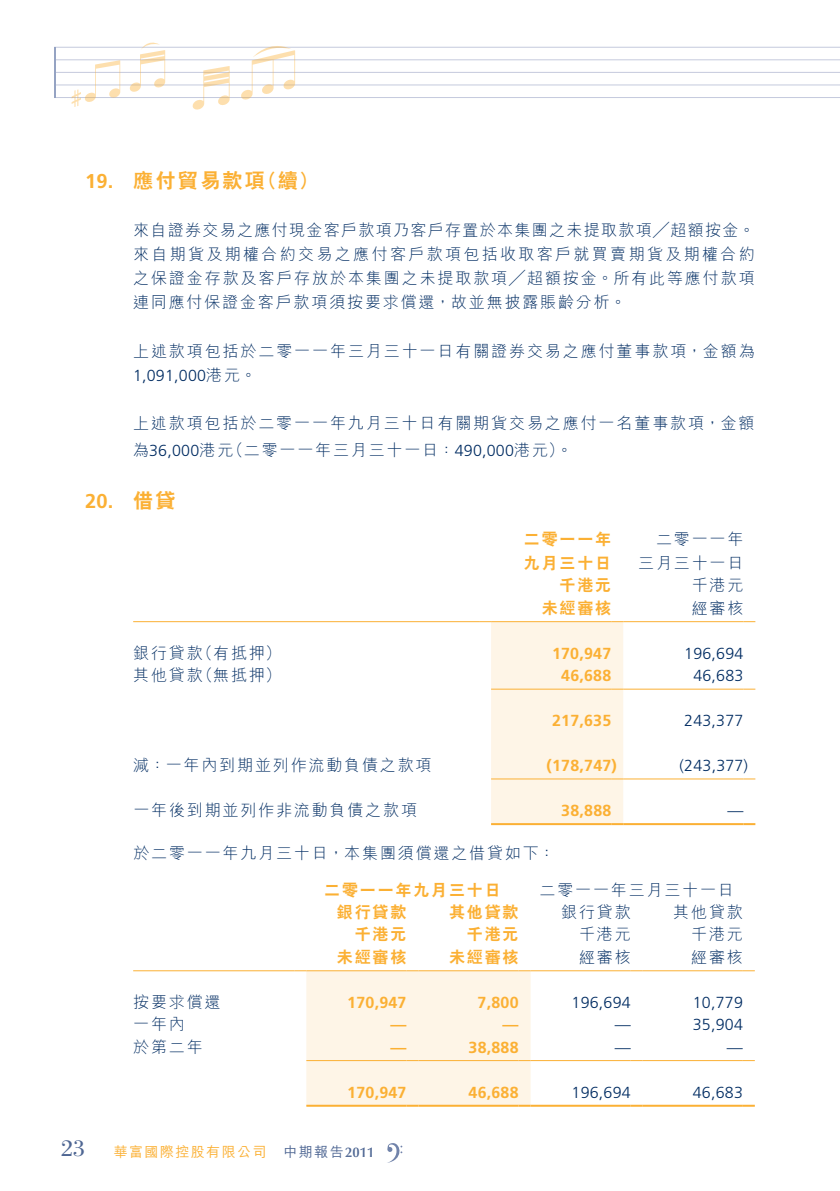
<style>
.page{position:relative;width:840px;height:1191px;background:#fff}
.page>*{position:absolute;margin:0;border:0;box-sizing:border-box;transform-origin:0 0}
.t1{font:24px "Bodoni Std";color:#4e6693}
.t2{font:800 20px "C Hei 2 HK";letter-spacing:.115em;color:#fbb034}
.t3{font:700 20px "Frutiger LT Std";color:#fbb034}
.t4{font:300 16px/24px "M Hei HK";letter-spacing:.115em;color:#002c62;text-align:justify}
.t5{font:300 16px "Frutiger LT Std";letter-spacing:.015em;color:#002c62}
.t6{font:700 16px "Frutiger LT Std";letter-spacing:.015em;color:#fbb034}
.t7{font:800 16px/24px "C Hei 2 HK";letter-spacing:.115em;color:#fbb034}
.t8{font:500 14px "M Hei HK";letter-spacing:.1em;color:#fbb034}
.t9{font:500 14px "M Hei HK";color:#4e6693}
.s1{font-family:"M Hei HK"}
.s2{font-family:"Frutiger LT Std"}
.s3{font-family:"Optima LT Std";font-weight:600}
</style>
<div class="page">
<hr style="left:54px;top:47px;width:785px;height:1px;background:#c5cadd">
<hr style="left:54px;top:59px;width:785px;height:1px;background:#c5cadd">
<hr style="left:54px;top:72px;width:785px;height:1px;background:#c5cadd">
<hr style="left:54px;top:85px;width:785px;height:1px;background:#c5cadd">
<hr style="left:54px;top:97px;width:785px;height:1px;background:#c5cadd">
<svg style="left:72px;top:60px;width:48px;height:47px"></svg>
<svg style="left:130px;top:43px;width:35px;height:49px"></svg>
<svg style="left:192px;top:66px;width:37px;height:44px"></svg>
<svg style="left:241px;top:46px;width:54px;height:54px"></svg>
<hr style="left:54px;top:47px;width:2px;height:51px;background:#95a3c3">
<svg style="left:387px;top:1143px;width:16px;height:20px"></svg>
<hr style="left:133px;top:621px;width:346px;height:1px;background:#fbb034">
<hr style="left:623px;top:621px;width:120px;height:1px;background:#fbb034">
<svg style="left:743px;top:621px;width:12px;height:1px"></svg>
<hr style="left:623px;top:688px;width:120px;height:1px;background:#fbb034">
<svg style="left:743px;top:688px;width:12px;height:1px"></svg>
<hr style="left:623px;top:778px;width:120px;height:1px;background:#fbb034">
<svg style="left:743px;top:778px;width:12px;height:1px"></svg>
<svg style="left:479px;top:621px;width:144px;height:204px;background:#fef4e5"></svg>
<hr style="left:623px;top:823px;width:120px;height:2px;background:#fbb034">
<svg style="left:743px;top:823px;width:12px;height:2px"></svg>
<hr style="left:133px;top:970px;width:161px;height:1px;background:#fbb034">
<hr style="left:530px;top:970px;width:100px;height:1px;background:#fbb034">
<svg style="left:630px;top:970px;width:12px;height:1px"></svg>
<hr style="left:642px;top:970px;width:100px;height:1px;background:#fbb034">
<svg style="left:742px;top:970px;width:12px;height:1px"></svg>
<hr style="left:530px;top:1060px;width:100px;height:1px;background:#fbb034">
<svg style="left:630px;top:1060px;width:12px;height:1px"></svg>
<hr style="left:642px;top:1060px;width:100px;height:1px;background:#fbb034">
<svg style="left:742px;top:1060px;width:12px;height:1px"></svg>
<svg style="left:294px;top:970px;width:236px;height:136px;background:#fdf3e4"></svg>
<hr style="left:530px;top:1104px;width:100px;height:2px;background:#fbb034">
<svg style="left:630px;top:1104px;width:12px;height:2px"></svg>
<hr style="left:642px;top:1104px;width:100px;height:2px;background:#fbb034">
<svg style="left:742px;top:1104px;width:12px;height:2px"></svg>
<p class="t3" style="left:85px;top:169px;width:30px">19.</p>
<p class="t3" style="left:85px;top:489px;width:30px">20.</p>
<p class="t2" style="left:133px;top:167px;width:133px">應付貿易款項</p>
<p class="t2" style="left:257px;top:167px;width:62px">（續(</p>
<p class="t4" style="left:133px;top:218px;width:623px">來自證券交易之應付現金客戶款項乃客戶存置於本集團之未提取款項╱超額按金。來自期貨及期權合約交易之應付客戶款項包括收取客戶就買賣期貨及期權合約之保證金存款及客戶存放於本集團之未提取款項╱超額按金。所有此等應付款項連同應付保證金客戶款項須按要求償還，故並無披露賬齡分析。</p>
<p class="t4" style="left:133px;top:338px;width:622px">上述款項包括於二零一一年三月三十一日有關證券交易之應付董事款項，金額為</p>
<p class="t5" style="left:133px;top:366px;width:125px">1,091,000<span class="s1">港元。</span></p>
<p class="t4" style="left:227px;top:408px;width:528px;line-height:27.6px;text-indent:-94px">上述款項包括於二零一一年九月三十日有關期貨交易之應付一名董事款項，金額（二零一一年三月三十一日：<span class="s2">490,000</span>港元。(</p>
<p class="t5" style="left:133px;top:441px;width:102px"><span class="s1">為</span>36,000<span class="s1">港元</span></p>
<p class="t2" style="left:133px;top:487px;width:44px">借貸</p>
<p class="t7" style="left:523px;top:527px;width:89px">二零一一年九月三十日</p>
<p class="t4" style="left:637px;top:526px;width:107px;text-align:right">二零一一年三月三十一日</p>
<p class="t4" style="left:691px;top:573px;width:53px">千港元</p>
<p class="t7" style="left:559px;top:573px;width:53px">千港元</p>
<p class="t7" style="left:541px;top:596px;width:71px">未經審核</p>
<p class="t4" style="left:691px;top:595px;width:53px">經審核</p>
<p class="t4" style="left:133px;top:640px;width:71px">銀行貸款</p>
<p class="t4" style="left:197px;top:640px;width:86px">（有抵押(</p>
<p class="t6" style="left:551px;top:644px;width:61px">170,947</p>
<p class="t5" style="left:683px;top:644px;width:61px">196,694</p>
<p class="t4" style="left:133px;top:662px;width:71px">其他貸款</p>
<p class="t4" style="left:197px;top:662px;width:86px">（無抵押(</p>
<p class="t6" style="left:561px;top:666px;width:52px">46,688</p>
<p class="t5" style="left:693px;top:666px;width:52px">46,683</p>
<p class="t6" style="left:551px;top:711px;width:61px">217,635</p>
<p class="t5" style="left:683px;top:711px;width:61px">243,377</p>
<p class="t4" style="left:133px;top:752px;width:299px">減：一年內到期並列作流動負債之款項</p>
<p class="t6" style="left:546px;top:756px;width:72px">)178,747(</p>
<p class="t5" style="left:679px;top:756px;width:70px">)243,377(</p>
<p class="t4" style="left:133px;top:797px;width:285px">一年後到期並列作非流動負債之款項</p>
<p class="t4" style="left:133px;top:841px;width:423px">於二零一一年九月三十日，本集團須償還之借貸如下：</p>
<p class="t4" style="left:539px;top:877px;width:196px">二零一一年三月三十一日</p>
<p class="t6" style="left:561px;top:801px;width:52px">38,888</p>
<p class="t5" style="left:727px;top:801px;width:17px">—</p>
<p class="t7" style="left:324px;top:878px;width:178px">二零一一年九月三十日</p>
<p class="t7" style="left:337px;top:900px;width:71px">銀行貸款</p>
<p class="t7" style="left:449px;top:900px;width:71px">其他貸款</p>
<p class="t4" style="left:561px;top:899px;width:71px">銀行貸款</p>
<p class="t4" style="left:673px;top:899px;width:71px">其他貸款</p>
<p class="t7" style="left:354px;top:922px;width:53px">千港元</p>
<p class="t7" style="left:466px;top:922px;width:53px">千港元</p>
<p class="t4" style="left:578px;top:922px;width:53px">千港元</p>
<p class="t4" style="left:690px;top:922px;width:53px">千港元</p>
<p class="t7" style="left:337px;top:945px;width:71px">未經審核</p>
<p class="t7" style="left:449px;top:945px;width:71px">未經審核</p>
<p class="t4" style="left:578px;top:944px;width:53px">經審核</p>
<p class="t4" style="left:690px;top:944px;width:53px">經審核</p>
<p class="t4" style="left:133px;top:989px;width:89px">按要求償還</p>
<p class="t6" style="left:347px;top:993px;width:61px">170,947</p>
<p class="t6" style="left:477px;top:993px;width:42px">7,800</p>
<p class="t5" style="left:571px;top:993px;width:61px">196,694</p>
<p class="t5" style="left:692px;top:993px;width:52px">10,779</p>
<p class="t4" style="left:133px;top:1011px;width:53px">一年內</p>
<p class="t6" style="left:390px;top:1015px;width:17px">—</p>
<p class="t6" style="left:502px;top:1015px;width:17px">—</p>
<p class="t5" style="left:614px;top:1015px;width:17px">—</p>
<p class="t5" style="left:692px;top:1015px;width:52px">35,904</p>
<p class="t4" style="left:133px;top:1034px;width:71px">於第二年</p>
<p class="t6" style="left:390px;top:1037px;width:17px">—</p>
<p class="t6" style="left:468px;top:1037px;width:52px">38,888</p>
<p class="t5" style="left:614px;top:1038px;width:17px">—</p>
<p class="t5" style="left:726px;top:1038px;width:17px">—</p>
<p class="t6" style="left:347px;top:1082px;width:61px">170,947</p>
<p class="t6" style="left:468px;top:1082px;width:52px">46,688</p>
<p class="t5" style="left:571px;top:1083px;width:61px">196,694</p>
<p class="t5" style="left:692px;top:1083px;width:52px">46,683</p>
<h1 class="t1" style="left:61px;top:1134px;width:25px">23</h1>
<p class="t8" style="left:114px;top:1142px;width:154px">華富國際控股有限公司</p>
<p class="t9" style="left:283px;top:1142px;width:92px">中期報告<span class="s3">2011</span></p>
</div>
